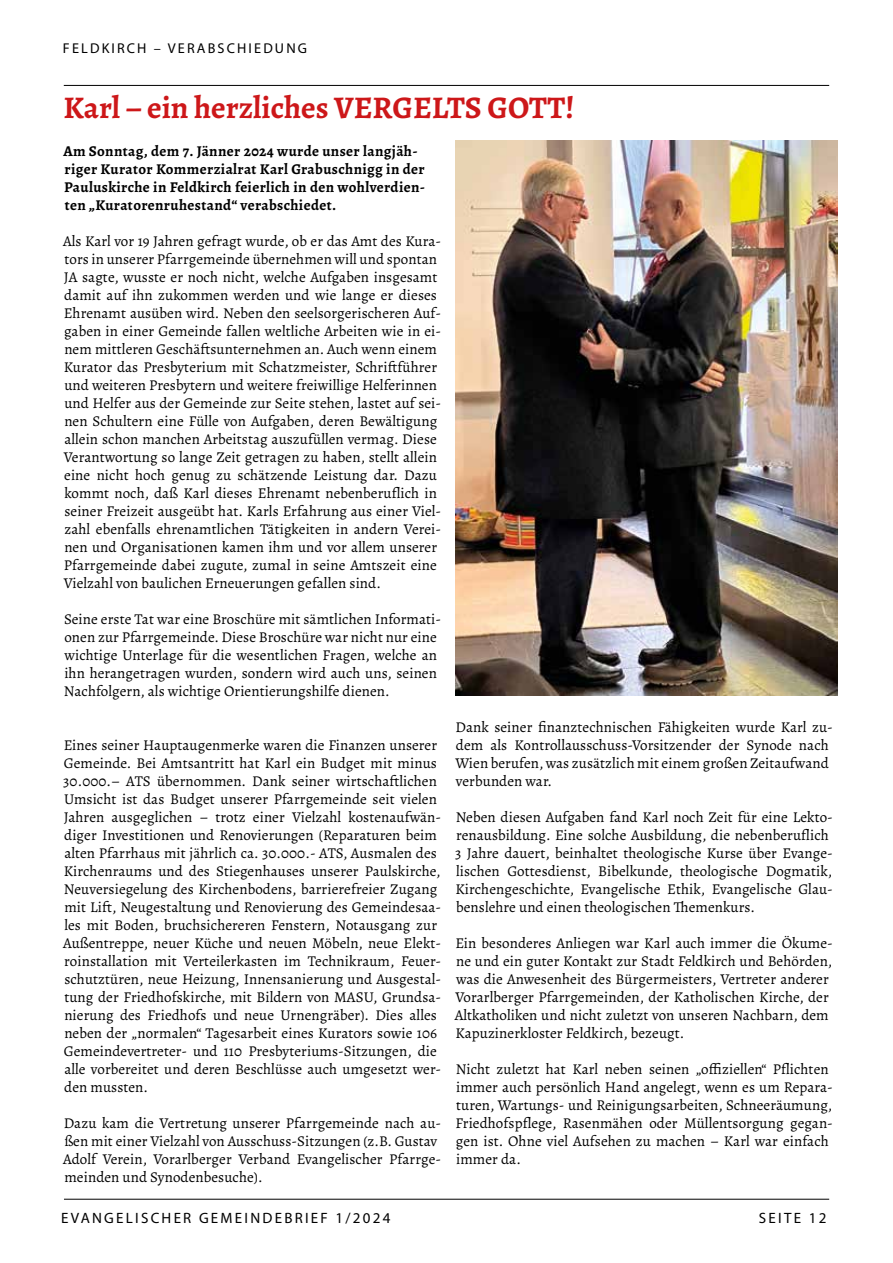
<style>
.page{position:relative;width:893px;height:1263px;background:#fff}
.page>*{position:absolute;margin:0;border:0;box-sizing:border-box;transform-origin:0 0}
.t1{font:700 31.5px "Alegreya";color:#cd1719}
.t2{font:15px/18px "Alegreya";letter-spacing:.005em;color:#000}
.t3{font:700 15px/18px "Alegreya";letter-spacing:.025em;color:#000}
.t4{font:15px "Myriad Pro";letter-spacing:.15em;color:#000}
.t5{font:14.25px "Myriad Pro";letter-spacing:.15em;color:#000}
</style>
<div class="page">
<hr style="left:64px;top:1199px;width:765px;height:1px;background:#000">
<hr style="left:64px;top:85px;width:765px;height:1px;background:#000">
<img style="left:455px;top:140px;width:383px;height:555px">
<p class="t5" style="left:63px;top:40px;width:246px">FELDKIRCH – VERABSCHIEDUNG</p>
<h1 class="t1" style="left:63px;top:86px;width:512px">Karl – ein herzliches VERGELTS GOTT!</h1>
<p class="t3" style="left:64px;top:141px;width:363px">Am Sonntag, dem 7. Jänner 2024 wurde unser langjäh&shy;riger Kurator Kommerzialrat Karl Grabuschnigg in der Pauluskirche in Feldkirch feierlich in den wohlverdien&shy;ten „Kuratorenruhestand“ verabschiedet.</p>
<p class="t2" style="left:63px;top:232px;width:380px">Als Karl vor 19 Jahren gefragt wurde, ob er das Amt des Kura&shy;tors in unserer Pfarrgemeinde übernehmen will und spontan JA sagte, wusste er noch nicht, welche Aufgaben insgesamt damit auf ihn zukommen werden und wie lange er dieses Ehrenamt ausüben wird. Neben den seelsorgerischeren Auf&shy;gaben in einer Gemeinde fallen weltliche Arbeiten wie in ei&shy;nem mittleren Geschäftsunternehmen an. Auch wenn einem Kurator das Presbyterium mit Schatzmeister, Schriftführer und weiteren Presbytern und weitere freiwillige Helferinnen und Helfer aus der Gemeinde zur Seite stehen, lastet auf sei&shy;nen Schultern eine Fülle von Aufgaben, deren Bewältigung allein schon manchen Arbeitstag auszufüllen vermag. Diese Verantwortung so lange Zeit getragen zu haben, stellt allein eine nicht hoch genug zu schätzende Leistung dar. Dazu kommt noch, daß Karl dieses Ehrenamt nebenberuflich in seiner Freizeit ausgeübt hat. Karls Erfahrung aus einer Viel&shy;zahl ebenfalls ehrenamtlichen Tätigkeiten in andern Verei&shy;nen und Organisationen kamen ihm und vor allem unserer Pfarrgemeinde dabei zugute, zumal in seine Amtszeit eine Vielzahl von baulichen Erneuerungen gefallen sind.</p>
<p class="t2" style="left:64px;top:610px;width:379px">Seine erste Tat war eine Broschüre mit sämtlichen Informati&shy;onen zur Pfarrgemeinde. Diese Broschüre war nicht nur eine wichtige Unterlage für die wesentlichen Fragen, welche an ihn herangetragen wurden, sondern wird auch uns, seinen Nachfolgern, als wichtige Orientierungshilfe dienen.</p>
<p class="t2" style="left:63px;top:736px;width:380px">Eines seiner Hauptaugenmerke waren die Finanzen unserer Gemeinde. Bei Amtsantritt hat Karl ein Budget mit minus 30.000.– ATS übernommen. Dank seiner wirtschaftlichen Umsicht ist das Budget unserer Pfarrgemeinde seit vielen Jahren ausgeglichen – trotz einer Vielzahl kostenaufwän&shy;diger Investitionen und Renovierungen (Reparaturen beim alten Pfarrhaus mit jährlich ca. 30.000.- ATS, Ausmalen des Kirchenraums und des Stiegenhauses unserer Paulskirche, Neuversiegelung des Kirchenbodens, barrierefreier Zugang mit Lift, Neugestaltung und Renovierung des Gemeindesaa&shy;les mit Boden, bruchsichereren Fenstern, Notausgang zur Außentreppe, neuer Küche und neuen Möbeln, neue Elekt&shy;roinstallation mit Verteilerkasten im Technikraum, Feuer&shy;schutztüren, neue Heizung, Innensanierung und Ausgestal&shy;tung der Friedhofskirche, mit Bildern von MASU, Grundsa&shy;nierung des Friedhofs und neue Urnengräber). Dies alles neben der „normalen“ Tagesarbeit eines Kurators sowie 106<br>Gemeindevertreter- und 110 Presbyteriums-Sitzungen, die alle vorbereitet und deren Beschlüsse auch umgesetzt wer&shy;den mussten.</p>
<p class="t2" style="left:63px;top:1114px;width:380px">Dazu kam die Vertretung unserer Pfarrgemeinde nach au&shy;ßen mit einer Vielzahl von Ausschuss-Sitzungen (z.B. Gustav Adolf Verein, Vorarlberger Verband Evangelischer Pfarrge&shy;meinden und Synodenbesuche).</p>
<p class="t4" style="left:61px;top:1209px;width:331px">EVANGELISCHER GEMEINDEBRIEF 1/2024</p>
<p class="t2" style="left:455px;top:717px;width:379px">Dank seiner finanztechnischen Fähigkeiten wurde Karl zu&shy;dem als Kontrollausschuss-Vorsitzender der Synode nach Wien berufen, was zusätzlich mit einem großen Zeitaufwand verbunden war.</p>
<p class="t2" style="left:455px;top:807px;width:379px">Neben diesen Aufgaben fand Karl noch Zeit für eine Lekto&shy;renausbildung. Eine solche Ausbildung, die nebenberuflich 3 Jahre dauert, beinhaltet theologische Kurse über Evange&shy;lischen Gottesdienst, Bibelkunde, theologische Dogmatik, Kirchengeschichte, Evangelische Ethik, Evangelische Glau&shy;benslehre und einen theologischen Themenkurs.</p>
<p class="t2" style="left:455px;top:933px;width:380px">Ein besonderes Anliegen war Karl auch immer die Ökume&shy;ne und ein guter Kontakt zur Stadt Feldkirch und Behörden, was die Anwesenheit des Bürgermeisters, Vertreter anderer Vorarlberger Pfarrgemeinden, der Katholischen Kirche, der Altkatholiken und nicht zuletzt von unseren Nachbarn, dem Kapuzinerkloster Feldkirch, bezeugt.</p>
<p class="t2" style="left:455px;top:1059px;width:379px">Nicht zuletzt hat Karl neben seinen „offiziellen“ Pflichten immer auch persönlich Hand angelegt, wenn es um Repara&shy;turen, Wartungs- und Reinigungsarbeiten, Schneeräumung, Friedhofspflege, Rasenmähen oder Müllentsorgung gegan&shy;gen ist. Ohne viel Aufsehen zu machen – Karl war einfach immer da.</p>
<p class="t4" style="left:759px;top:1209px;width:69px">SEITE 12</p>
</div>
